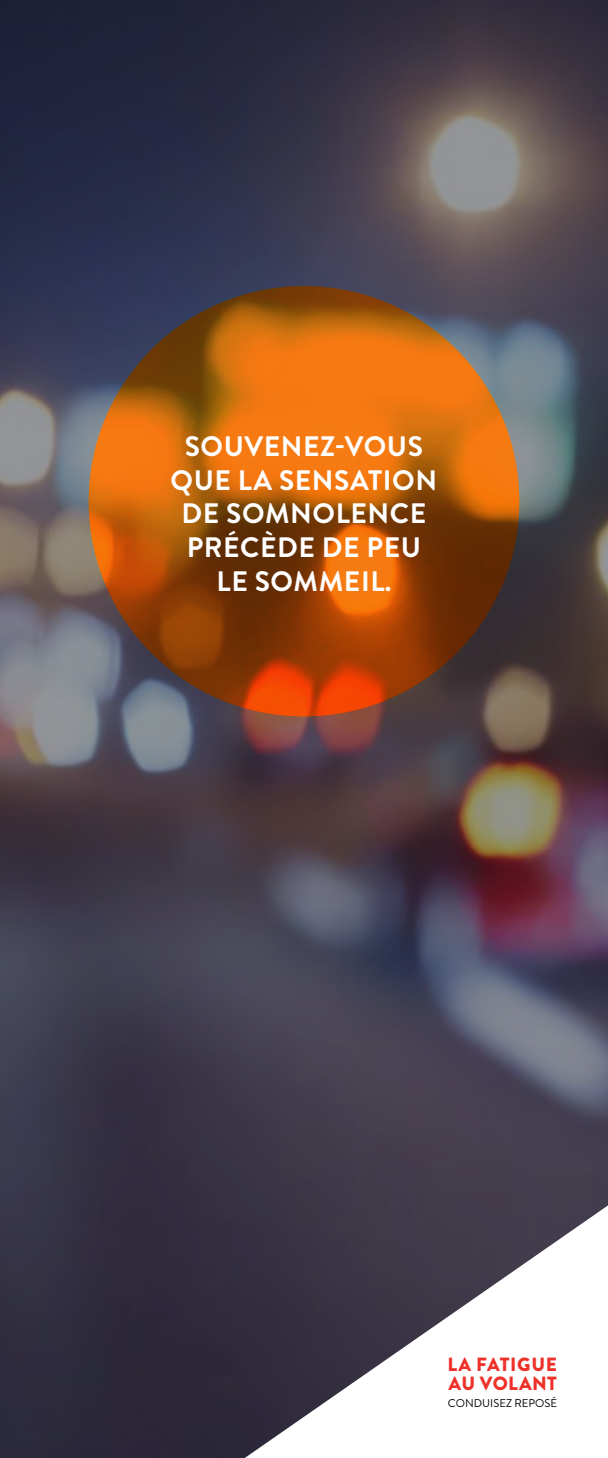
<style>
.page{position:relative;width:608px;height:1458px;background:#fff}
.page>*{position:absolute;margin:0;border:0;box-sizing:border-box;transform-origin:0 0}
.t1{font:700 28.12px/33.8px "Brandon Grotesque";letter-spacing:.02em;color:#fff;text-align:center}
.t2{font:900 19.12px/19.1px "Brandon Grotesque";letter-spacing:.02em;color:#ee3129}
.t3{font:11.25px "Brandon Grotesque";color:#000}
</style>
<div class="page">
<img style="left:0;top:0;width:608px;height:1458px">
<svg style="left:89px;top:286px;width:430px;height:430px;background:#b65609"></svg>
<svg style="left:245px;top:1205px;width:362px;height:253px"></svg>
<p class="t1" style="left:171px;top:430px;width:268px">SOUVENEZ-VOUS<br>QUE LA SENSATION<br>DE SOMNOLENCE<br>PRÉCÈDE DE PEU<br>LE SOMMEIL.</p>
<p class="t2" style="left:447px;top:1355px;width:111px">LA FATIGUE<br>AU VOLANT</p>
<p class="t3" style="left:448px;top:1396px;width:111px">CONDUISEZ REPOSÉ</p>
</div>
